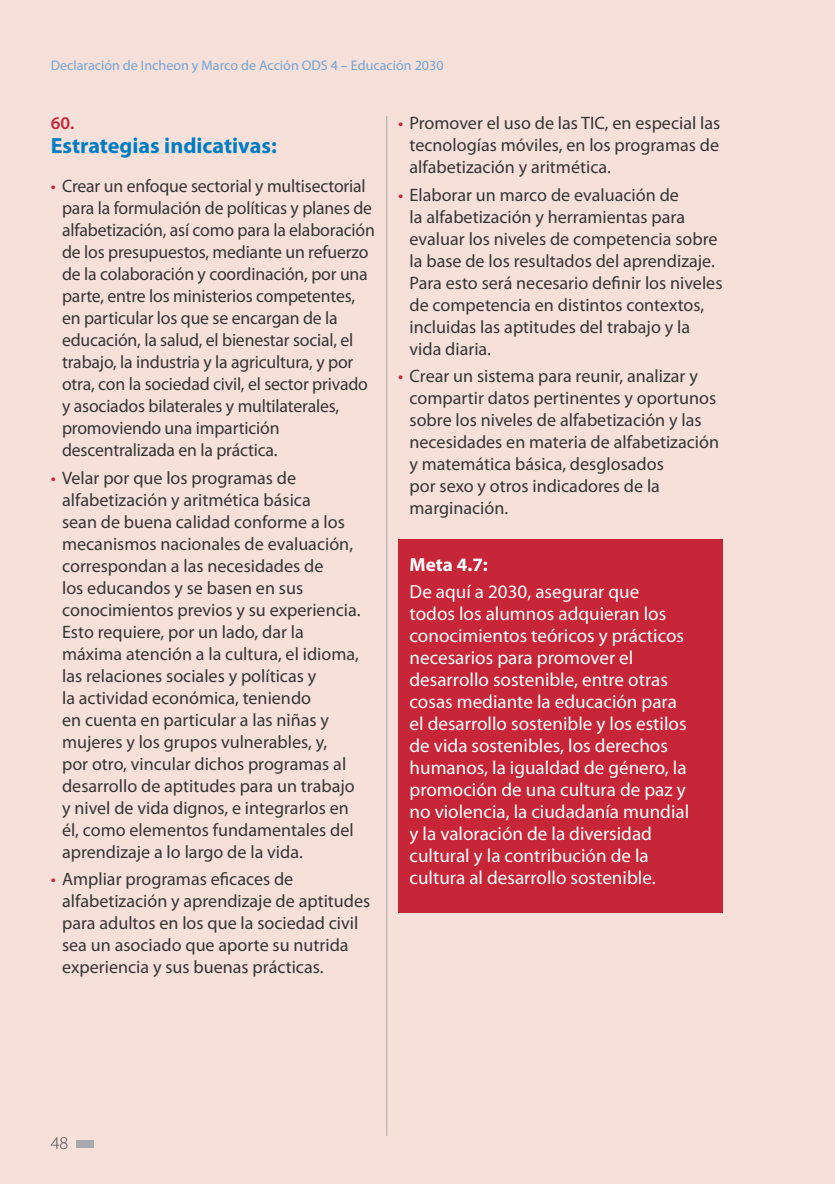
<style>
.page{position:relative;width:835px;height:1184px;background:#f6e0d9}
.page>*{position:absolute;margin:0;border:0;box-sizing:border-box;transform-origin:0 0}
.t1{font:700 22.05px "Myriad Pro";color:#007cc2}
.t2{font:18.9px/22.1px "Myriad Pro";color:#fff}
.t3{font:700 18.9px "Myriad Pro";color:#fff}
.t4{font:18.03px/22.1px "Myriad Pro";color:#363536}
.t5{font:600 18.03px "Myriad Pro";color:#c72639}
.t6{font:300 18.03px "Myriad Pro";color:#4b4c4d}
.t7{font:14px "Myriad Pro";color:#73a4d6}
.s1{color:#c72639}
</style>
<div class="page">
<div style="left:76px;top:1140px;width:17px;height:7px;background:#a8a9ad"></div>
<hr style="left:386px;top:116px;width:1px;height:1019px;background:#a8a9ad">
<div style="left:398px;top:539px;width:325px;height:373px;background:#c72639"></div>
<p class="t7" style="left:51px;top:56px;width:394px">Declaración de Incheon y Marco de Acción ODS 4 – Educación 2030</p>
<p class="t5" style="left:51px;top:112px;width:25px">60.</p>
<p class="t1" style="left:51px;top:131px;width:228px">Estrategias indicativas:</p>
<p class="t4" style="left:62px;top:175px;width:314px;text-indent:-11px"><span class="s1">•</span> Crear un enfoque sectorial y multisectorial para la formulación de políticas y planes de alfabetización, así como para la elaboración de los presupuestos, mediante un refuerzo de la colaboración y coordinación, por una parte, entre los ministerios competentes, en particular los que se encargan de la educación, la salud, el bienestar social, el trabajo, la industria y la agricultura, y por otra, con la sociedad civil, el sector privado y asociados bilaterales y multilaterales, promoviendo una impartición descentralizada en la práctica.</p>
<p class="t4" style="left:62px;top:466px;width:300px;text-indent:-11px"><span class="s1">•</span> Velar por que los programas de alfabetización y aritmética básica<br>sean de buena calidad conforme a los mecanismos nacionales de evaluación, correspondan a las necesidades de<br>los educandos y se basen en sus conocimientos previos y su experiencia.<br>Esto requiere, por un lado, dar la máxima atención a la cultura, el idioma, las relaciones sociales y políticas y<br>la actividad económica, teniendo<br>en cuenta en particular a las niñas y mujeres y los grupos vulnerables, y,<br>por otro, vincular dichos programas al desarrollo de aptitudes para un trabajo y nivel de vida dignos, e integrarlos en él, como elementos fundamentales del aprendizaje a lo largo de la vida.</p>
<p class="t4" style="left:62px;top:868px;width:310px;text-indent:-11px"><span class="s1">•</span> Ampliar programas eficaces de alfabetización y aprendizaje de aptitudes para adultos en los que la sociedad civil sea un asociado que aporte su nutrida experiencia y sus buenas prácticas.</p>
<p class="t4" style="left:409px;top:112px;width:312px;text-align:justify;text-indent:-11px"><span class="s1">•</span> Promover el uso de las TIC, en especial las tecnologías móviles, en los programas de alfabetización y aritmética.</p>
<p class="t4" style="left:409px;top:183px;width:314px;text-indent:-11px"><span class="s1">•</span> Elaborar un marco de evaluación de<br>la alfabetización y herramientas para evaluar los niveles de competencia sobre la base de los resultados del aprendizaje.<br>Para esto será necesario definir los niveles de competencia en distintos contextos, incluidas las aptitudes del trabajo y la vida diaria.</p>
<p class="t4" style="left:409px;top:365px;width:311px;text-indent:-11px"><span class="s1">•</span> Crear un sistema para reunir, analizar y compartir datos pertinentes y oportunos sobre los niveles de alfabetización y las necesidades en materia de alfabetización y matemática básica, desglosados<br>por sexo y otros indicadores de la marginación.</p>
<p class="t3" style="left:409px;top:552px;width:80px">Meta 4.7:</p>
<p class="t2" style="left:409px;top:580px;width:281px">De aquí a 2030, asegurar que todos los alumnos adquieran los conocimientos teóricos y prácticos necesarios para promover el desarrollo sostenible, entre otras cosas mediante la educación para el desarrollo sostenible y los estilos de vida sostenibles, los derechos humanos, la igualdad de género, la promoción de una cultura de paz y no violencia, la ciudadanía mundial y la valoración de la diversidad cultural y la contribución de la cultura al desarrollo sostenible.</p>
<p class="t6" style="left:51px;top:1132px;width:19px">48</p>
</div>
